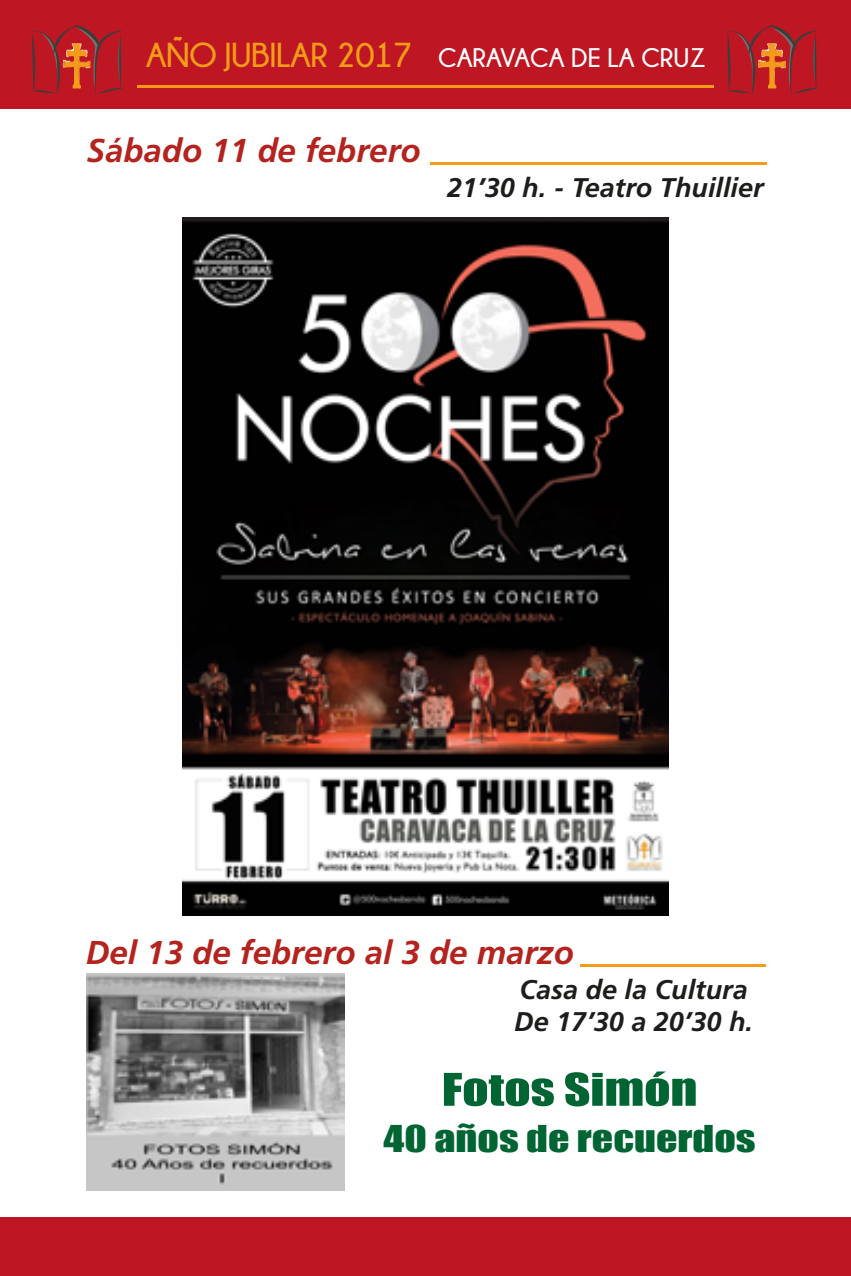
<style>
.page{position:relative;width:851px;height:1276px;background:#fff}
.page>*{position:absolute;margin:0;border:0;box-sizing:border-box;transform-origin:0 0}
.t1{font:41.7px "Impact";color:#006533;scale:1.24 1}
.t2{font:33.9px "Impact";color:#006533;scale:1.24 1}
.t3{font:italic 700 33px "Frutiger LT Std";color:#b5231e}
.t4{font:italic 700 27px/32.4px "Frutiger LT Std";color:#1d1d1b}
.t5{font:700 26.7px "Champagne&Limousines";color:#fff}
.s1{font-size:34.5px;color:#f49c1a}
</style>
<div class="page">
<div style="left:0;top:1217px;width:850px;height:59px;background:#be1622"></div>
<div style="left:0;top:0;width:850px;height:108px;background:#be1622"></div>
<svg style="left:726px;top:25px;width:93px;height:70px"></svg>
<svg style="left:31px;top:25px;width:93px;height:70px"></svg>
<hr style="left:137px;top:85px;width:576px;height:3px;background:#f49c1a">
<hr style="left:580px;top:964px;width:185px;height:2px;background:#f49c1a">
<hr style="left:430px;top:162px;width:336px;height:2px;background:#f49c1a">
<img style="left:183px;top:217px;width:485px;height:698px">
<img style="left:87px;top:973px;width:257px;height:217px">
<p class="t5" style="left:146px;top:43px;width:560px"><span class="s1">AÑO JUBILAR 2017</span> CARAVACA DE LA CRUZ</p>
<p class="t3" style="left:87px;top:131px;width:335px">Sábado 11 de febrero</p>
<p class="t4" style="left:447px;top:171px;width:318px">21’30 h. - Teatro Thuillier</p>
<p class="t3" style="left:86px;top:933px;width:489px">Del 13 de febrero al 3 de marzo</p>
<p class="t4" style="left:514px;top:973px;width:240px">Casa de la Cultura<br>De 17’30 a 20’30 h.</p>
<h1 class="t1" style="left:442px;top:1057px;width:207px">Fotos Simón</h1>
<p class="t2" style="left:383px;top:1112px;width:301px">40 años de recuerdos</p>
</div>
